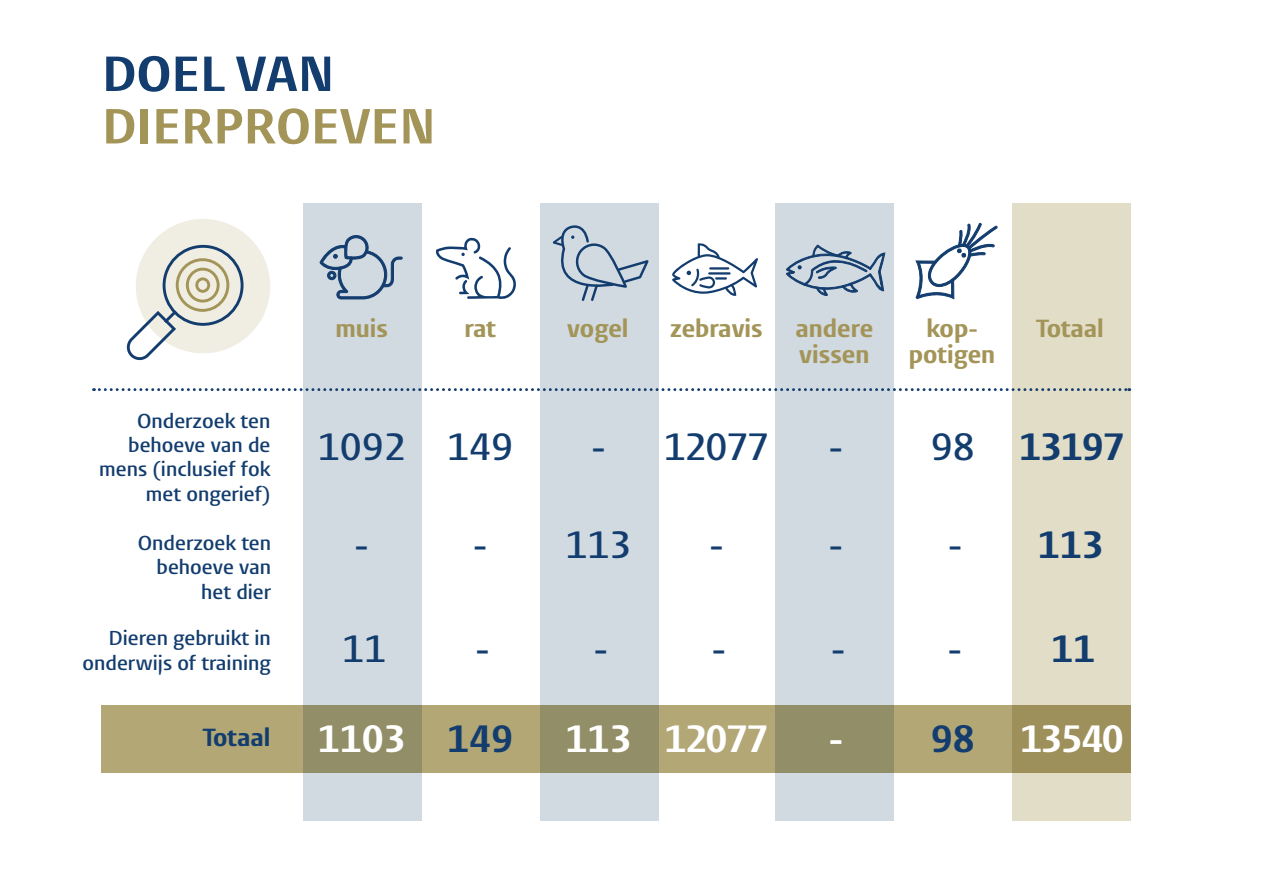
<style>
.page{position:relative;width:1263px;height:893px;background:#fff}
.page>*{position:absolute;margin:0;border:0;box-sizing:border-box;transform-origin:0 0}
.t1{font:300 51px "Vestula";color:#a39458}
.t2{font:300 51px "Vestula";color:#133d6e}
.t3{font:600 39.45px "Vestula";color:#133d6e}
.t4{font:300 39.45px "Vestula";letter-spacing:-.03em;color:#133d6e}
.t5{font:300 39.45px "Vestula";letter-spacing:-.02em;color:#fff}
.t6{font:300 39.45px "Vestula";letter-spacing:-.04em;color:#fff}
.t7{font:300 25.65px/26.7px "Vestula";color:#a39458}
.t8{font:300 25.65px "Vestula";color:#133d6e}
.t9{font:600 20.85px/24.3px "Vestula";color:#133d6e;text-align:right}
.s1{font-weight:600}
.s2{color:#133d6e}
</style>
<div class="page">
<div style="left:136px;top:219px;width:134px;height:134px;background:#f0ede2;border-radius:50%"></div>
<div style="left:303px;top:203px;width:119px;height:618px;background:#d1dae1"></div>
<div style="left:540px;top:203px;width:119px;height:618px;background:#d1dae1"></div>
<div style="left:776px;top:203px;width:118px;height:618px;background:#d1dae1"></div>
<div style="left:1012px;top:203px;width:119px;height:618px;background:#e1ddc7"></div>
<svg style="left:102px;top:706px;width:1029px;height:67px;background:#a59b6d"></svg>
<svg style="left:435px;top:237px;width:81px;height:62px"></svg>
<svg style="left:672px;top:243px;width:86px;height:53px"></svg>
<hr style="left:710px;top:267px;width:18px;height:3px;background:#133d6e">
<svg style="left:916px;top:222px;width:82px;height:77px"></svg>
<svg style="left:319px;top:235px;width:84px;height:64px"></svg>
<svg style="left:126px;top:244px;width:118px;height:117px"></svg>
<div style="left:176px;top:258px;width:53px;height:54px;border:3px solid #a39458;border-radius:50%"></div>
<div style="left:186px;top:268px;width:34px;height:35px;border:3px solid #a39458;border-radius:50%"></div>
<div style="left:195px;top:277px;width:15px;height:16px;border:3px solid #a39458;border-radius:50%"></div>
<svg style="left:786px;top:244px;width:100px;height:52px"></svg>
<svg style="left:552px;top:225px;width:97px;height:76px"></svg>
<svg style="left:93px;top:388px;width:1037px;height:3px"></svg>
<h1 class="t2" style="left:102px;top:42px;width:234px">DOEL VAN</h1>
<h1 class="t1" style="left:102px;top:95px;width:335px">DIERPROEVEN</h1>
<p class="t9" style="left:99px;top:409px;width:173px">Onderzoek ten behoeve van de mens (inclusief fok met ongerief)</p>
<p class="t9" style="left:138px;top:531px;width:135px">Onderzoek ten behoeve van het dier</p>
<p class="t9" style="left:83px;top:626px;width:190px">Dieren gebruikt in onderwijs of training</p>
<p class="t8" style="left:203px;top:722px;width:69px">Totaal</p>
<p class="t7" style="left:335px;top:315px;width:54px">muis</p>
<p class="t7" style="left:567px;top:315px;width:63px">vogel</p>
<p class="t7" style="left:1036px;top:315px;width:69px">Totaal</p>
<p class="t7" style="left:464px;top:315px;width:33px">rat</p>
<p class="t7" style="left:670px;top:315px;width:94px">zebravis</p>
<p class="t7" style="left:795px;top:315px;width:79px">andere vissen</p>
<p class="t7" style="left:909px;top:315px;width:88px;text-align:center">kop&shy;potigen</p>
<h2 class="t3" style="left:318px;top:422px;width:197px">1092 149</h2>
<h2 class="t3" style="left:591px;top:422px;width:179px">- 12077</h2>
<h2 class="t4" style="left:829px;top:422px;width:297px"><span class="s1">- 98</span> 13197</h2>
<h2 class="t3" style="left:355px;top:521px;width:16px">-</h2>
<h2 class="t3" style="left:342px;top:625px;width:46px">11</h2>
<h2 class="t3" style="left:473px;top:521px;width:160px">- 113</h2>
<h2 class="t3" style="left:709px;top:521px;width:16px">-</h2>
<h2 class="t3" style="left:829px;top:521px;width:16px">-</h2>
<h2 class="t3" style="left:475px;top:625px;width:16px">-</h2>
<h2 class="t3" style="left:594px;top:625px;width:16px">-</h2>
<h2 class="t3" style="left:712px;top:625px;width:16px">-</h2>
<h2 class="t3" style="left:831px;top:625px;width:16px">-</h2>
<h2 class="t4" style="left:948px;top:521px;width:157px"><span class="s1">-</span> 113</h2>
<h2 class="t4" style="left:948px;top:624px;width:149px"><span class="s1">-</span> 11</h2>
<h2 class="t5" style="left:318px;top:714px;width:197px">1103 <span class="s2">149</span></h2>
<h2 class="t6" style="left:566px;top:714px;width:204px">113 12077</h2>
<h2 class="t5" style="left:829px;top:714px;width:297px">- <span class="s2">98</span> 13540</h2>
</div>
